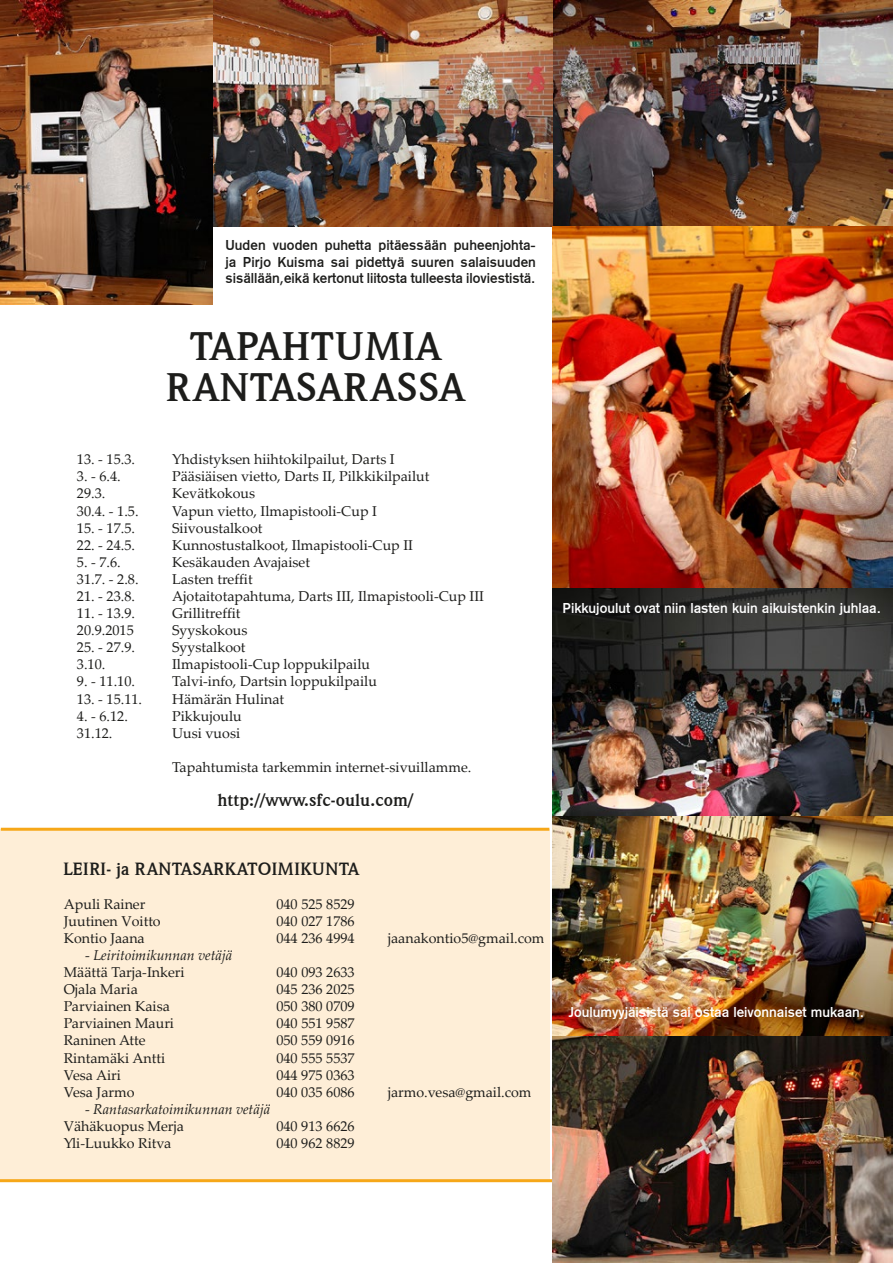
<style>
.page{position:relative;width:893px;height:1263px;background:#fff}
.page>*{position:absolute;margin:0;border:0;box-sizing:border-box;transform-origin:0 0}
.t1{font:700 40.5px/40.5px "Weidemann IT Cby BT";color:#1d1d1b;text-align:center}
.t2{font:700 18px "Weidemann IT Cby BT";color:#1d1d1b}
.t3{font:14.25px "Palatino Linotype";color:#1d1d1b}
.t4{font:14.25px/16.5px "Gothic 725 BT Bold A";color:#1d1d1b;text-align:justify}
.t5{font:14.25px "Gothic 725 BT Bold A";color:#fff}
.t6{font:italic 14.25px/17.1px "Palatino Linotype";color:#1d1d1b}
.s1{font-style:normal}
</style>
<div class="page">
<div style="left:0;top:829px;width:549px;height:353px;background:#feeed7"></div>
<hr style="left:1px;top:828px;width:548px;height:3px;background:#f6a718">
<hr style="left:0;top:1179px;width:567px;height:3px;background:#f6a718">
<img style="left:213px;top:0;width:680px;height:227px">
<img style="left:0;top:0;width:213px;height:304px">
<img style="left:553px;top:815px;width:340px;height:448px">
<img style="left:553px;top:227px;width:340px;height:588px">
<p class="t4" style="left:225px;top:237px;width:312px">Uuden vuoden puhetta pitäessään puheenjohta&shy;ja Pirjo Kuisma sai pidettyä suuren salaisuuden sisällään,eikä kertonut liitosta tulleesta iloviestistä.</p>
<h1 class="t1" style="left:166px;top:325px;width:301px">TAPAHTUMIA<br>RANTASARASSA</h1>
<p class="t3" style="left:77px;top:449px;width:60px">13. - 15.3.</p>
<p class="t3" style="left:172px;top:449px;width:224px">Yhdistyksen hiihtokilpailut, Darts I</p>
<p class="t3" style="left:77px;top:466px;width:45px">3. - 6.4.</p>
<p class="t3" style="left:172px;top:466px;width:259px">Pääsiäisen vietto, Darts II, Pilkkikilpailut</p>
<p class="t3" style="left:77px;top:483px;width:30px">29.3.</p>
<p class="t3" style="left:172px;top:483px;width:85px">Kevätkokous</p>
<p class="t3" style="left:77px;top:501px;width:63px">30.4. - 1.5.</p>
<p class="t3" style="left:172px;top:501px;width:206px">Vapun vietto, Ilmapistooli-Cup I</p>
<p class="t3" style="left:77px;top:518px;width:60px">15. - 17.5.</p>
<p class="t3" style="left:172px;top:518px;width:92px">Siivoustalkoot</p>
<p class="t3" style="left:77px;top:535px;width:60px">22. - 24.5.</p>
<p class="t3" style="left:172px;top:535px;width:242px">Kunnostustalkoot, Ilmapistooli-Cup II</p>
<p class="t3" style="left:77px;top:552px;width:45px">5. - 7.6.</p>
<p class="t3" style="left:172px;top:552px;width:139px">Kesäkauden Avajaiset</p>
<p class="t3" style="left:77px;top:569px;width:63px">31.7. - 2.8.</p>
<p class="t3" style="left:172px;top:569px;width:82px">Lasten treffit</p>
<p class="t3" style="left:77px;top:586px;width:60px">21. - 23.8.</p>
<p class="t3" style="left:172px;top:586px;width:313px">Ajotaitotapahtuma, Darts III, Ilmapistooli-Cup III</p>
<p class="t3" style="left:77px;top:603px;width:60px">11. - 13.9.</p>
<p class="t3" style="left:172px;top:603px;width:70px">Grillitreffit</p>
<p class="t3" style="left:77px;top:620px;width:58px">20.9.2015</p>
<p class="t3" style="left:172px;top:620px;width:77px">Syyskokous</p>
<p class="t3" style="left:77px;top:637px;width:60px">25. - 27.9.</p>
<p class="t3" style="left:172px;top:637px;width:75px">Syystalkoot</p>
<p class="t3" style="left:77px;top:654px;width:30px">3.10.</p>
<p class="t3" style="left:172px;top:654px;width:199px">Ilmapistooli-Cup loppukilpailu</p>
<p class="t3" style="left:77px;top:671px;width:60px">9. - 11.10.</p>
<p class="t3" style="left:172px;top:671px;width:206px">Talvi-info, Dartsin loppukilpailu</p>
<p class="t3" style="left:77px;top:688px;width:67px">13. - 15.11.</p>
<p class="t3" style="left:172px;top:688px;width:114px">Hämärän Hulinat</p>
<p class="t3" style="left:77px;top:706px;width:53px">4. - 6.12.</p>
<p class="t3" style="left:172px;top:706px;width:71px">Pikkujoulu</p>
<p class="t3" style="left:77px;top:723px;width:37px">31.12.</p>
<p class="t3" style="left:172px;top:723px;width:70px">Uusi vuosi</p>
<p class="t3" style="left:172px;top:757px;width:301px">Tapahtumista tarkemmin internet-sivuillamme.</p>
<p class="t2" style="left:217px;top:789px;width:198px">http://www.sfc-oulu.com/</p>
<p class="t5" style="left:563px;top:600px;width:320px">Pikkujoulut ovat niin lasten kuin aikuistenkin juhlaa.</p>
<p class="t2" style="left:63px;top:857px;width:298px">LEIRI- ja RANTASARKATOIMIKUNTA</p>
<p class="t3" style="left:64px;top:894px;width:83px">Apuli Rainer</p>
<p class="t3" style="left:276px;top:894px;width:80px">040 525 8529</p>
<p class="t3" style="left:64px;top:911px;width:98px">Juutinen Voitto</p>
<p class="t3" style="left:276px;top:911px;width:80px">040 027 1786</p>
<p class="t3" style="left:64px;top:928px;width:82px">Kontio Jaana</p>
<p class="t3" style="left:276px;top:928px;width:80px">044 236 4994</p>
<p class="t3" style="left:388px;top:928px;width:158px">jaanakontio5@gmail.com</p>
<p class="t6" style="left:64px;top:946px;width:170px;text-indent:21px"><span class="s1">-</span> Leiritoimikunnan vetäjä<br><span class="s1">Määttä Tarja-Inkeri</span></p>
<p class="t3" style="left:276px;top:962px;width:80px">040 093 2633</p>
<p class="t3" style="left:64px;top:979px;width:76px">Ojala Maria</p>
<p class="t3" style="left:276px;top:979px;width:80px">045 236 2025</p>
<p class="t3" style="left:64px;top:996px;width:108px">Parviainen Kaisa</p>
<p class="t3" style="left:276px;top:996px;width:80px">050 380 0709</p>
<p class="t3" style="left:64px;top:1013px;width:112px">Parviainen Mauri</p>
<p class="t3" style="left:276px;top:1013px;width:80px">040 551 9587</p>
<p class="t3" style="left:64px;top:1030px;width:83px">Raninen Atte</p>
<p class="t3" style="left:276px;top:1030px;width:80px">050 559 0916</p>
<p class="t3" style="left:64px;top:1047px;width:103px">Rintamäki Antti</p>
<p class="t3" style="left:276px;top:1047px;width:80px">040 555 5537</p>
<p class="t3" style="left:64px;top:1065px;width:59px">Vesa Airi</p>
<p class="t3" style="left:276px;top:1065px;width:80px">044 975 0363</p>
<p class="t3" style="left:64px;top:1082px;width:72px">Vesa Jarmo</p>
<p class="t3" style="left:276px;top:1082px;width:80px">040 035 6086</p>
<p class="t3" style="left:388px;top:1082px;width:145px">jarmo.vesa@gmail.com</p>
<p class="t6" style="left:64px;top:1100px;width:208px;text-indent:21px"><span class="s1">-</span> Rantasarkatoimikunnan vetäjä<br><span class="s1">Vähäkuopus Merja</span></p>
<p class="t3" style="left:276px;top:1116px;width:80px">040 913 6626</p>
<p class="t3" style="left:64px;top:1133px;width:109px">Yli-Luukko Ritva</p>
<p class="t3" style="left:276px;top:1133px;width:80px">040 962 8829</p>
<p class="t5" style="left:568px;top:1004px;width:297px">Joulumyyjäisistä sai ostaa leivonnaiset mukaan.</p>
</div>
